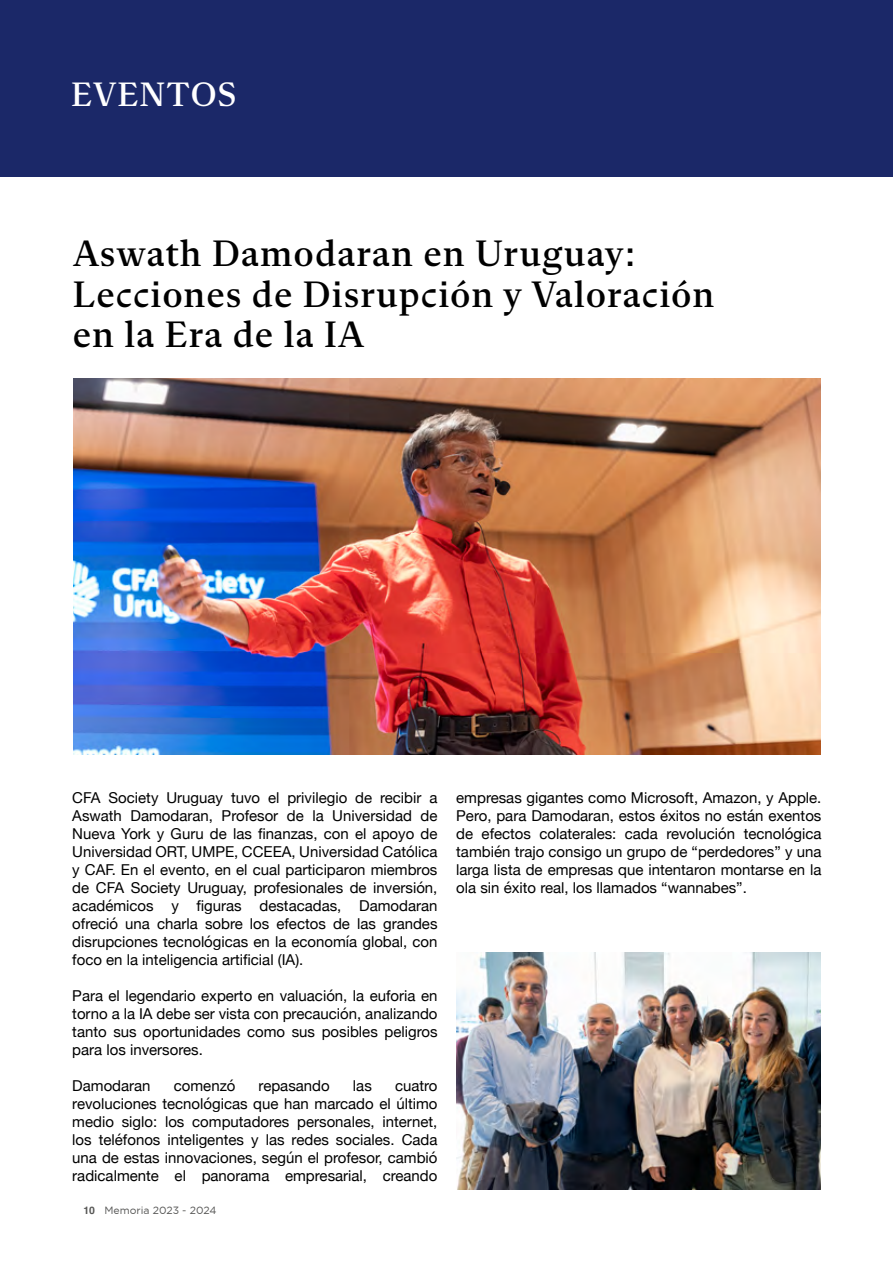
<style>
.page{position:relative;width:893px;height:1263px;background:#fff}
.page>*{position:absolute;margin:0;border:0;box-sizing:border-box;transform-origin:0 0}
.t1{font:500 37.5px/40.5px "Flecha S";letter-spacing:.04em;color:#000}
.t2{font:500 34.5px "Flecha S";letter-spacing:.04em;color:#fff}
.t3{font:15px/18px "Helvetica Neue";color:#000;text-align:justify}
.t4{font:10.5px "Gotham";color:#575756}
.s1{font-family:"Helvetica";font-weight:700}
</style>
<div class="page">
<div style="left:0;top:0;width:893px;height:176px;background:#1b2868"></div>
<img style="left:73px;top:378px;width:748px;height:377px">
<img style="left:457px;top:952px;width:364px;height:238px">
<h2 class="t2" style="left:71px;top:75px;width:166px">EVENTOS</h2>
<h1 class="t1" style="left:73px;top:234px;width:642px">Aswath Damodaran en Uruguay:<br>Lecciones de Disrupción y Valoración en la Era de la IA</h1>
<p class="t3" style="left:72px;top:790px;width:367px">CFA Society Uruguay tuvo el privilegio de recibir a Aswath Damodaran, Profesor de la Universidad de Nueva York y Guru de las finanzas, con el apoyo de Universidad ORT, UMPE, CCEEA, Universidad Católica y CAF. En el evento, en el cual participaron miembros de CFA Society Uruguay, profesionales de inversión, académicos y figuras destacadas, Damodaran ofreció una charla sobre los efectos de las grandes disrupciones tecnológicas en la economía global, con foco en la inteligencia artificial (IA).</p>
<p class="t3" style="left:72px;top:988px;width:367px">Para el legendario experto en valuación, la euforia en torno a la IA debe ser vista con precaución, analizando tanto sus oportunidades como sus posibles peligros para los inversores.</p>
<p class="t3" style="left:72px;top:1078px;width:80px">Damodaran</p>
<p class="t3" style="left:174px;top:1078px;width:63px">comenzó</p>
<p class="t3" style="left:259px;top:1078px;width:73px">repasando</p>
<p class="t3" style="left:353px;top:1078px;width:20px">las</p>
<p class="t3" style="left:72px;top:1078px;width:367px;text-indent:323px">cuatro revoluciones tecnológicas que han marcado el último medio siglo: los computadores personales, internet, los teléfonos inteligentes y las redes sociales. Cada una de estas innovaciones, según el profesor, cambió radicalmente el panorama empresarial, creando</p>
<p class="t4" style="left:83px;top:1204px;width:135px"><span class="s1">10</span> Memoria 2023 - 2024</p>
<p class="t3" style="left:456px;top:790px;width:367px">empresas gigantes como Microsoft, Amazon, y Apple.<br>Pero, para Damodaran, estos éxitos no están exentos de efectos colaterales: cada revolución tecnológica también trajo consigo un grupo de “perdedores” y una larga lista de empresas que intentaron montarse en la ola sin éxito real, los llamados “wannabes”.</p>
</div>
